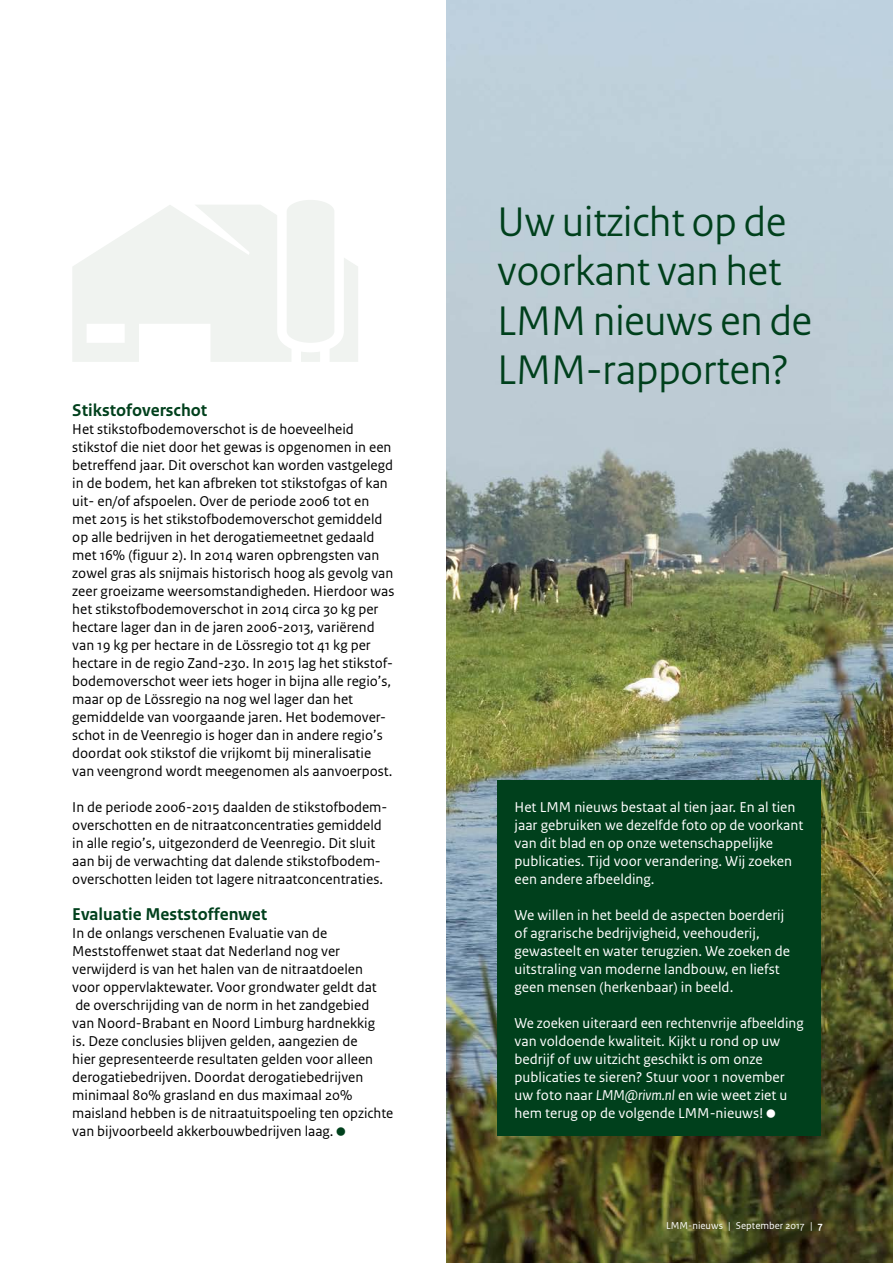
<style>
.page{position:relative;width:893px;height:1263px;background:#fff}
.page>*{position:absolute;margin:0;border:0;box-sizing:border-box;transform-origin:0 0}
.t1{font:43.5px/49.5px "Rijksoverheid Sans Heading";color:#00401c}
.t2{font:700 18px "Rijksoverheid Sans Text";color:#00401c}
.t3{font:15px/18px "Rijksoverheid Sans Text";color:#000}
.t4{font:15px/18px "Rijksoverheid Sans Text";color:#fff}
.t5{font:10.5px "Rijksoverheid Sans Text";color:#fff}
.s1{font-style:italic}
.s2{font-weight:700}
</style>
<div class="page">
<svg style="left:72px;top:200px;width:286px;height:162px"></svg>
<img style="left:446px;top:0;width:447px;height:1263px">
<div style="left:497px;top:781px;width:324px;height:355px;background:#00401c"></div>
<p class="t2" style="left:72px;top:400px;width:137px">Stikstofoverschot</p>
<p class="t3" style="left:72px;top:420px;width:324px">Het stikstofbodemoverschot is de hoeveelheid stikstof die niet door het gewas is opgenomen in een betreffend jaar. Dit overschot kan worden vastgelegd in de bodem, het kan afbreken tot stikstofgas of kan uit- en/of afspoelen. Over de periode 2006 tot en met 2015 is het stikstofbodemoverschot gemiddeld op alle bedrijven in het derogatiemeetnet gedaald met 16% (figuur 2). In 2014 waren opbrengsten van zowel gras als snijmais historisch hoog als gevolg van zeer groeizame weersomstandigheden. Hierdoor was het stikstofbodemoverschot in 2014 circa 30 kg per hectare lager dan in de jaren 2006-2013, variërend van 19 kg per hectare in de Lössregio tot 41 kg per hectare in de regio Zand-230. In 2015 lag het stikstof&shy;bodemoverschot weer iets hoger in bijna alle regio’s, maar op de Lössregio na nog wel lager dan het gemiddelde van voorgaande jaren. Het bodemover&shy;schot in de Veenregio is hoger dan in andere regio’s doordat ook stikstof die vrijkomt bij mineralisatie van veengrond wordt meegenomen als aanvoerpost.</p>
<p class="t3" style="left:72px;top:798px;width:315px">In de periode 2006-2015 daalden de stikstofbodem&shy;overschotten en de nitraatconcentraties gemiddeld in alle regio’s, uitgezonderd de Veenregio. Dit sluit aan bij de verwachting dat dalende stikstofbodem&shy;overschotten leiden tot lagere nitraatconcentraties.</p>
<p class="t2" style="left:72px;top:904px;width:196px">Evaluatie Meststoffenwet</p>
<p class="t3" style="left:72px;top:924px;width:323px">In de onlangs verschenen Evaluatie van de Meststoffenwet staat dat Nederland nog ver verwijderd is van het halen van de nitraatdoelen voor oppervlaktewater. Voor grondwater geldt dat de overschrijding van de norm in het zandgebied<br>van Noord-Brabant en Noord Limburg hardnekkig<br>is. Deze conclusies blijven gelden, aangezien de<br>hier gepresenteerde resultaten gelden voor alleen derogatiebedrijven. Doordat derogatiebedrijven minimaal 80% grasland en dus maximaal 20% maisland hebben is de nitraatuitspoeling ten opzichte van bijvoorbeeld akkerbouwbedrijven laag.</p>
<h1 class="t1" style="left:497px;top:197px;width:316px">Uw uitzicht op de voorkant van het<br>LMM nieuws en de<br>LMM-rapporten?</h1>
<p class="t4" style="left:514px;top:798px;width:290px">Het LMM nieuws bestaat al tien jaar. En al tien jaar gebruiken we dezelfde foto op de voorkant van dit blad en op onze wetenschappelijke publicaties. Tijd voor verandering. Wij zoeken een andere afbeelding.</p>
<p class="t4" style="left:514px;top:906px;width:277px">We willen in het beeld de aspecten boerderij of agrarische bedrijvigheid, veehouderij, gewasteelt en water terugzien. We zoeken de uitstraling van moderne landbouw, en liefst geen mensen (herkenbaar) in beeld.</p>
<p class="t4" style="left:514px;top:1014px;width:291px">We zoeken uiteraard een rechtenvrije afbeelding van voldoende kwaliteit. Kijkt u rond op uw bedrijf of uw uitzicht geschikt is om onze publicaties te sieren? Stuur voor 1 november uw foto naar <span class="s1">LMM@rivm.nl</span> en wie weet ziet u hem terug op de volgende LMM-nieuws!</p>
<p class="t5" style="left:666px;top:1219px;width:158px">LMM-nieuws | September 2017 | <span class="s2">7</span></p>
</div>
